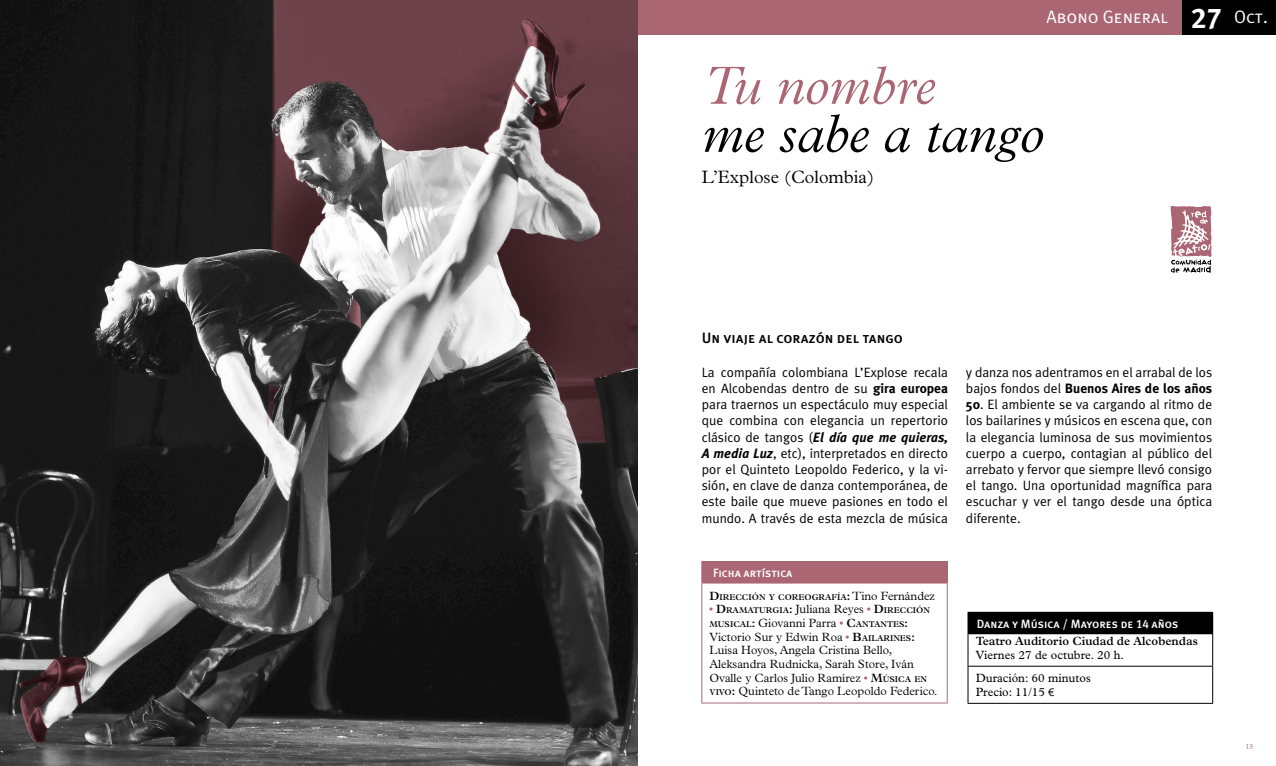
<style>
.page{position:relative;width:1276px;height:766px;background:#fff}
.page>*{position:absolute;margin:0;border:0;box-sizing:border-box;transform-origin:0 0}
.t1{font:italic 300 54px "Plantin";color:#000}
.t2{font:italic 300 54px "Plantin";color:#ab6674}
.t3{font:300 18px "Plantin";color:#000}
.t4{font:18px "Meta Plus Normal Caps";color:#fff}
.t5{font:15px "Meta Plus Medium Caps";color:#000}
.t6{font:13.5px/16.2px "Meta Plus Normal";color:#000;text-align:justify}
.t7{font:italic 700 13.5px "Meta Plus";color:#000}
.t8{font:700 13.5px "Meta Plus";color:#000}
.t9{font:300 12px/13.6px "Plantin";color:#000}
.t10{font:12px/23.4px "Plantin";color:#000}
.t11{font:12px "Meta Plus Medium Caps";color:#fff}
.t12{font:600 12px "Plantin";color:#000}
.t13{font:600 8.4px/13.6px "Plantin";color:#000}
.t14{font:300 7.65px "Plantin";color:#ab6674}
.s1{font-family:"Meta Plus Bold Caps";font-size:28.5px}
.s2{font-family:"Meta Plus";font-weight:700}
.s3{font-family:"Meta Plus Normal";font-weight:400;font-style:normal}
.s4{font-family:"Meta Plus";font-weight:700;font-style:italic}
.s5{font-size:12px}
.s6{font-weight:300;font-size:12px}
.s7{font-weight:300;font-size:12px;color:#ab6674}
.s8{color:#ab6674}
.s9{font-weight:600}
.s10{font-weight:600;font-size:8.4px}
.s11{font-style:inherit}
.s12{font-family:"Meta Plus Normal";font-weight:400}
.s13{font-family:"Arial";font-size:10.5px}
</style>
<div class="page">
<div style="left:1181px;top:0;width:95px;height:35px;background:#000"></div>
<div style="left:638px;top:0;width:543px;height:35px;background:#ab6674"></div>
<svg style="left:1170px;top:206px;width:42px;height:67px"></svg>
<div style="left:968px;top:612px;width:244px;height:21px;background:#000"></div>
<hr style="left:967px;top:611px;width:246px;height:1px;background:#000">
<svg style="left:967px;top:612px;width:1px;height:21px"></svg>
<svg style="left:1212px;top:612px;width:1px;height:21px"></svg>
<hr style="left:967px;top:634px;width:1px;height:31px;background:#000">
<hr style="left:1212px;top:634px;width:1px;height:31px;background:#000">
<hr style="left:967px;top:665px;width:246px;height:1px;background:#000">
<hr style="left:967px;top:666px;width:1px;height:36px;background:#000">
<hr style="left:1212px;top:666px;width:1px;height:36px;background:#000">
<hr style="left:967px;top:702px;width:246px;height:1px;background:#000">
<hr style="left:967px;top:633px;width:246px;height:1px;background:#000">
<img style="left:0;top:0;width:638px;height:765px">
<div style="left:702px;top:561px;width:245px;height:22px;background:#ab6674"></div>
<hr style="left:701px;top:561px;width:246px;height:1px;background:#ab6674">
<svg style="left:701px;top:562px;width:1px;height:20px"></svg>
<svg style="left:947px;top:562px;width:1px;height:20px"></svg>
<hr style="left:701px;top:582px;width:246px;height:1px;background:#ab6674">
<hr style="left:701px;top:583px;width:1px;height:119px;background:#ab6674">
<hr style="left:947px;top:583px;width:1px;height:119px;background:#ab6674">
<hr style="left:701px;top:702px;width:246px;height:1px;background:#ab6674">
<h2 class="t4" style="left:1046px;top:7px;width:223px">Abono General <span class="s1">27</span> Oct.</h2>
<h1 class="t2" style="left:702px;top:56px;width:235px">Tu nombre</h1>
<h1 class="t1" style="left:702px;top:104px;width:343px">me sabe a tango</h1>
<h2 class="t3" style="left:702px;top:167px;width:174px">L’Explose (Colombia)</h2>
<p class="t5" style="left:702px;top:328px;width:203px">Un viaje al corazón del tango</p>
<p class="t6" style="left:702px;top:363px;width:248px">La compañía colombiana L’Explose recala en Alcobendas dentro de su <span class="s2">gira europea </span>para traernos un espectáculo muy especial que combina con elegancia un repertorio</p>
<p class="t7" style="left:702px;top:429px;width:248px"><span class="s3">clásico de tangos (</span>El día que me quieras,</p>
<p class="t6" style="left:702px;top:444px;width:248px"><span class="s4">A media Luz</span>, etc), interpretados en directo por el Quinteto Leopoldo Federico, y la vi&shy;sión, en clave de danza contemporánea, de este baile que mueve pasiones en todo el mundo. A través de esta mezcla de música</p>
<p class="t11" style="left:713px;top:565px;width:81px">Ficha artística</p>
<p class="t13" style="left:709px;top:590px;width:227px"><span class="s5">D</span>IRECCIÓN Y COREOGRAFÍA<span class="s5">:</span><span class="s6">Tino Fernández</span></p>
<p class="t13" style="left:709px;top:603px;width:222px"><span class="s7">•</span> <span class="s5">D</span>RAMATURGIA<span class="s5">:</span> <span class="s6">Juliana Reyes</span> <span class="s7">•</span> <span class="s5">D</span>IRECCIÓN<br>MUSICAL<span class="s5">:</span> <span class="s6">Giovanni Parra</span> <span class="s7">•</span> <span class="s5">C</span> ANTANTES<span class="s5">:</span></p>
<p class="t9" style="left:709px;top:629px;width:229px">Victorio Sur y Edwin Roa <span class="s8">•</span> <span class="s9">B</span><span class="s10">AILARINES</span><span class="s9">:<br></span>Luisa Hoyos, Angela Cristina Bello, Aleksandra Rudnicka, Sarah Store, Iván Ovalle y Carlos Julio Ramírez <span class="s8">•</span> <span class="s9">M</span><span class="s10">ÚSICA EN VIVO</span><span class="s9">:</span> Quinteto de Tango Leopoldo Federico<span class="s11">.</span></p>
<p class="t6" style="left:966px;top:363px;width:248px">y danza nos adentramos en el arrabal de los</p>
<p class="t8" style="left:966px;top:380px;width:248px"><span class="s12">bajos fondos del</span> Buenos Aires de los años</p>
<p class="t6" style="left:966px;top:396px;width:248px"><span class="s2">50</span>. El ambiente se va cargando al ritmo de los bailarines y músicos en escena que, con la elegancia luminosa de sus movimientos cuerpo a cuerpo, contagian al público del arrebato y fervor que siempre llevó consigo el tango. Una oportunidad magnífica para escuchar y ver el tango desde una óptica diferente.</p>
<p class="t11" style="left:976px;top:616px;width:203px">Danza y Música / Mayores de 14 años</p>
<p class="t12" style="left:975px;top:633px;width:224px">Teatro Auditorio Ciudad de Alcobendas</p>
<p class="t10" style="left:975px;top:642px;width:150px">Viernes 27 de octubre. 20 h.<br>Duración: 60 minutos</p>
<p class="t10" style="left:975px;top:679px;width:80px">Precio: 11/15 <span class="s13">€</span></p>
<p class="t14" style="left:1245px;top:742px;width:9px">13</p>
</div>
